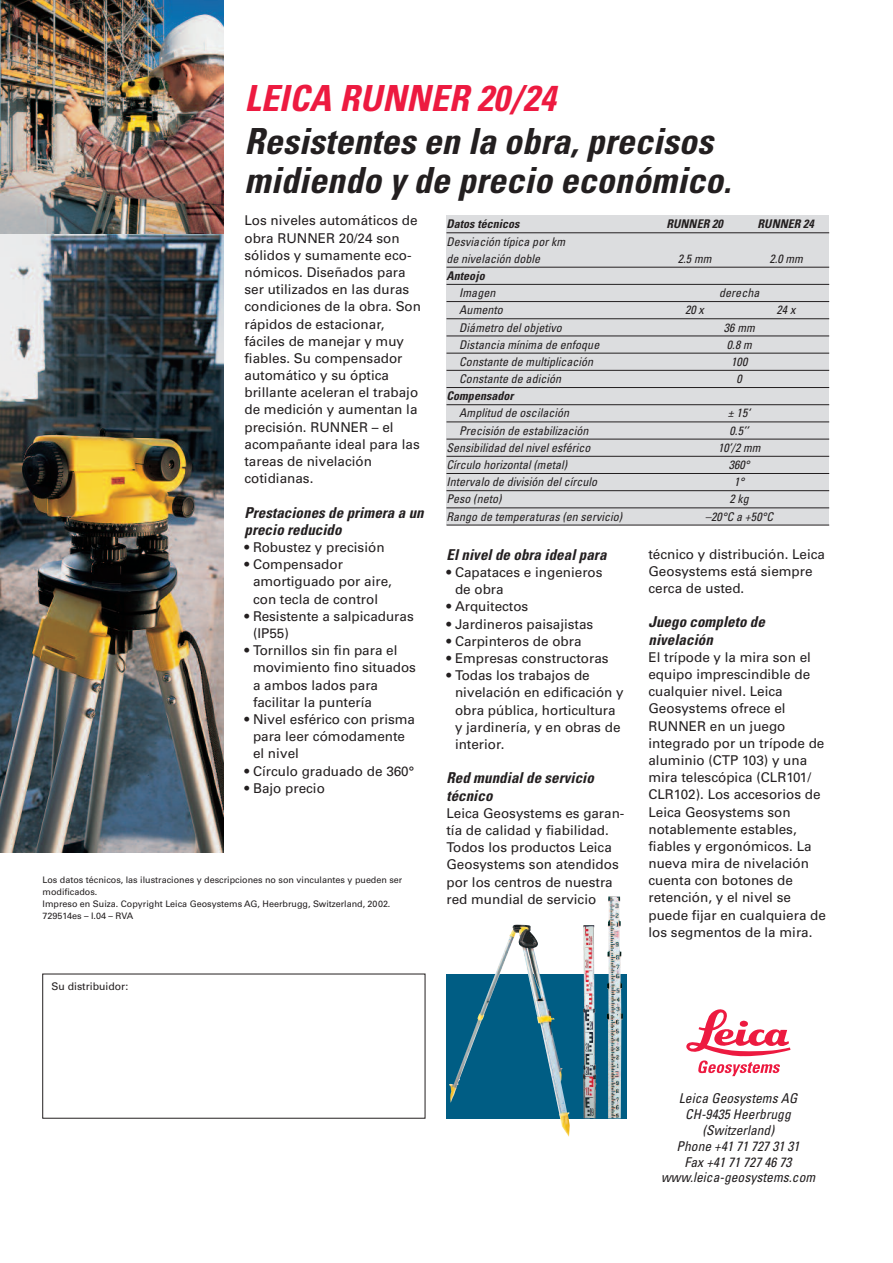
<style>
.page{position:relative;width:893px;height:1263px;background:#fff}
.page>*{position:absolute;margin:0;border:0;box-sizing:border-box;transform-origin:0 0}
.t1{font:italic 700 condensed 36px/39px "Univers";letter-spacing:.005em;color:#231f20}
.t2{font:italic 700 condensed 36px "Univers";letter-spacing:.005em;color:#ed1a40}
.t3{font:italic 700 condensed 15px/17.2px "Univers";letter-spacing:.005em;color:#231f20}
.t4{font:13.5px/17.2px "Univers";color:#231f20}
.t5{font:italic condensed 13.5px/15.9px "Univers";letter-spacing:.005em;color:#231f20;text-align:center}
.t6{font:italic condensed 12px/17.2px "Univers";letter-spacing:.005em;color:#231f20}
.t7{font:italic 700 condensed 12px "Univers";letter-spacing:.005em;color:#231f20}
.t8{font:10.5px "Univers";color:#231f20}
.t9{font:9px/12px "Univers";color:#231f20}
</style>
<div class="page">
<div style="left:446px;top:216px;width:383px;height:309px;background:#dcdddf"></div>
<hr style="left:446px;top:233px;width:383px;height:1px;background:#231f20">
<hr style="left:446px;top:267px;width:383px;height:1px;background:#231f20">
<hr style="left:446px;top:284px;width:383px;height:1px;background:#231f20">
<hr style="left:446px;top:301px;width:383px;height:1px;background:#231f20">
<hr style="left:446px;top:318px;width:383px;height:1px;background:#231f20">
<hr style="left:446px;top:336px;width:383px;height:1px;background:#231f20">
<hr style="left:446px;top:353px;width:383px;height:1px;background:#231f20">
<hr style="left:446px;top:370px;width:383px;height:1px;background:#231f20">
<hr style="left:446px;top:387px;width:383px;height:1px;background:#231f20">
<hr style="left:446px;top:404px;width:383px;height:1px;background:#231f20">
<hr style="left:446px;top:422px;width:383px;height:1px;background:#231f20">
<hr style="left:446px;top:439px;width:383px;height:1px;background:#231f20">
<hr style="left:446px;top:456px;width:383px;height:1px;background:#231f20">
<hr style="left:446px;top:473px;width:383px;height:1px;background:#231f20">
<hr style="left:446px;top:490px;width:383px;height:1px;background:#231f20">
<hr style="left:446px;top:508px;width:383px;height:1px;background:#231f20">
<hr style="left:446px;top:525px;width:383px;height:1px;background:#231f20">
<img style="left:0;top:0;width:223px;height:853px">
<svg style="left:686px;top:1009px;width:104px;height:67px"></svg>
<div style="left:446px;top:974px;width:181px;height:144px;background:#005d84"></div>
<img style="left:583px;top:925px;width:13px;height:193px">
<img style="left:449px;top:924px;width:121px;height:213px">
<img style="left:607px;top:896px;width:16px;height:222px">
<h1 class="t2" style="left:244px;top:85px;width:312px">LEICA RUNNER 20/24</h1>
<h1 class="t1" style="left:244px;top:124px;width:488px">Resistentes en la obra, precisos midiendo y de precio económico.</h1>
<p class="t4" style="left:244px;top:213px;width:178px">Los niveles automáticos de obra RUNNER 20/24 son sólidos y sumamente eco&shy;nómicos. Diseñados para ser utilizados en las duras condiciones de la obra. Son rápidos de estacionar, fáciles de manejar y muy fiables. Su compensador automático y su óptica brillante aceleran el trabajo de medición y aumentan la precisión. RUNNER – el acompañante ideal para las tareas de nivelación cotidianas.</p>
<p class="t3" style="left:244px;top:505px;width:181px">Prestaciones de primera a un precio reducido</p>
<p class="t4" style="left:244px;top:540px;width:142px">• Robustez y precisión</p>
<p class="t4" style="left:253px;top:557px;width:140px;text-indent:-9px">• Compensador amortiguado por aire, con tecla de control</p>
<p class="t4" style="left:253px;top:608px;width:162px;text-indent:-9px">• Resistente a salpicaduras (IP55)</p>
<p class="t4" style="left:253px;top:643px;width:165px;text-indent:-9px">• Tornillos sin fin para el movimiento fino situados a ambos lados para facilitar la puntería</p>
<p class="t4" style="left:253px;top:712px;width:164px;text-indent:-9px">• Nivel esférico con prisma para leer cómodamente el nivel</p>
<p class="t4" style="left:244px;top:763px;width:171px">• Círculo graduado de 360°</p>
<p class="t4" style="left:244px;top:780px;width:82px">• Bajo precio</p>
<p class="t9" style="left:43px;top:874px;width:361px">Los datos técnicos, las ilustraciones y descripciones no son vinculantes y pueden ser modificados.<br>Impreso en Suiza. Copyright Leica Geosystems AG, Heerbrugg, Switzerland, 2002.<br>729514es – I.04 – RVA</p>
<p class="t8" style="left:51px;top:983px;width:78px">Su distribuidor:</p>
<p class="t7" style="left:446px;top:220px;width:75px">Datos técnicos</p>
<p class="t7" style="left:666px;top:220px;width:58px">RUNNER 20</p>
<p class="t7" style="left:758px;top:220px;width:58px">RUNNER 24</p>
<p class="t6" style="left:446px;top:234px;width:120px">Desviación típica por km de nivelación doble</p>
<p class="t6" style="left:678px;top:251px;width:35px">2.5 mm</p>
<p class="t6" style="left:769px;top:251px;width:35px">2.0 mm</p>
<p class="t7" style="left:446px;top:271px;width:40px">Anteojo</p>
<p class="t6" style="left:459px;top:285px;width:38px">Imagen</p>
<p class="t6" style="left:719px;top:285px;width:42px">derecha</p>
<p class="t6" style="left:459px;top:302px;width:45px">Aumento</p>
<p class="t6" style="left:685px;top:302px;width:20px">20 x</p>
<p class="t6" style="left:777px;top:302px;width:20px">24 x</p>
<p class="t6" style="left:459px;top:320px;width:104px">Diámetro del objetivo</p>
<p class="t6" style="left:724px;top:320px;width:32px">36 mm</p>
<p class="t6" style="left:459px;top:337px;width:142px">Distancia mínima de enfoque</p>
<p class="t6" style="left:727px;top:337px;width:26px">0.8 m</p>
<p class="t6" style="left:459px;top:354px;width:136px">Constante de multiplicación</p>
<p class="t6" style="left:731px;top:354px;width:18px">100</p>
<p class="t6" style="left:459px;top:371px;width:103px">Constante de adición</p>
<p class="t6" style="left:737px;top:371px;width:7px">0</p>
<p class="t7" style="left:446px;top:392px;width:69px">Compensador</p>
<p class="t6" style="left:459px;top:406px;width:111px">Amplitud de oscilación</p>
<p class="t6" style="left:728px;top:406px;width:24px">± 15‘</p>
<p class="t6" style="left:459px;top:423px;width:131px">Precisión de estabilización</p>
<p class="t6" style="left:730px;top:423px;width:20px">0.5’’</p>
<p class="t6" style="left:446px;top:440px;width:146px">Sensibilidad del nivel esférico</p>
<p class="t6" style="left:718px;top:440px;width:44px">10’/2 mm</p>
<p class="t6" style="left:446px;top:457px;width:122px">Círculo horizontal (metal)</p>
<p class="t6" style="left:729px;top:457px;width:22px">360°</p>
<p class="t6" style="left:446px;top:474px;width:152px">Intervalo de división del círculo</p>
<p class="t6" style="left:734px;top:474px;width:12px">1°</p>
<p class="t6" style="left:446px;top:491px;width:56px">Peso (neto)</p>
<p class="t6" style="left:729px;top:491px;width:21px">2 kg</p>
<p class="t6" style="left:446px;top:509px;width:177px">Rango de temperaturas (en servicio)</p>
<p class="t6" style="left:705px;top:509px;width:69px">–20°C a +50°C</p>
<p class="t3" style="left:446px;top:547px;width:161px">El nivel de obra ideal para</p>
<p class="t4" style="left:455px;top:565px;width:149px;text-indent:-9px">• Capataces e ingenieros de obra</p>
<p class="t4" style="left:446px;top:599px;width:83px">• Arquitectos</p>
<p class="t4" style="left:446px;top:616px;width:148px">• Jardineros paisajistas</p>
<p class="t4" style="left:446px;top:634px;width:137px">• Carpinteros de obra</p>
<p class="t4" style="left:446px;top:651px;width:164px">• Empresas constructoras</p>
<p class="t4" style="left:455px;top:668px;width:170px;text-indent:-9px">• Todas los trabajos de nivelación en edificación y obra pública, horticultura y jardinería, y en obras de interior.</p>
<p class="t3" style="left:446px;top:771px;width:149px">Red mundial de servicio técnico</p>
<p class="t4" style="left:446px;top:805px;width:179px">Leica Geosystems es garan&shy;tía de calidad y fiabilidad.<br>Todos los productos Leica<br>Geosystems son atendidos por los centros de nuestra red mundial de servicio</p>
<p class="t4" style="left:648px;top:546px;width:178px">técnico y distribución. Leica<br>Geosystems está siempre cerca de usted.</p>
<p class="t3" style="left:648px;top:615px;width:118px">Juego completo de nivelación</p>
<p class="t4" style="left:648px;top:649px;width:179px">El trípode y la mira son el equipo imprescindible de cualquier nivel. Leica<br>Geosystems ofrece el<br>RUNNER en un juego integrado por un trípode de aluminio (CTP 103) y una mira telescópica (CLR101/<br>CLR102). Los accesorios de<br>Leica Geosystems son notablemente estables, fiables y ergonómicos. La nueva mira de nivelación cuenta con botones de retención, y el nivel se puede fijar en cualquiera de los segmentos de la mira.</p>
<p class="t5" style="left:661px;top:1091px;width:156px">Leica Geosystems AG<br>CH-9435 Heerbrugg (Switzerland)<br>Phone +41 71 727 31 31<br>Fax +41 71 727 46 73 www.leica-geosystems.com</p>
</div>
